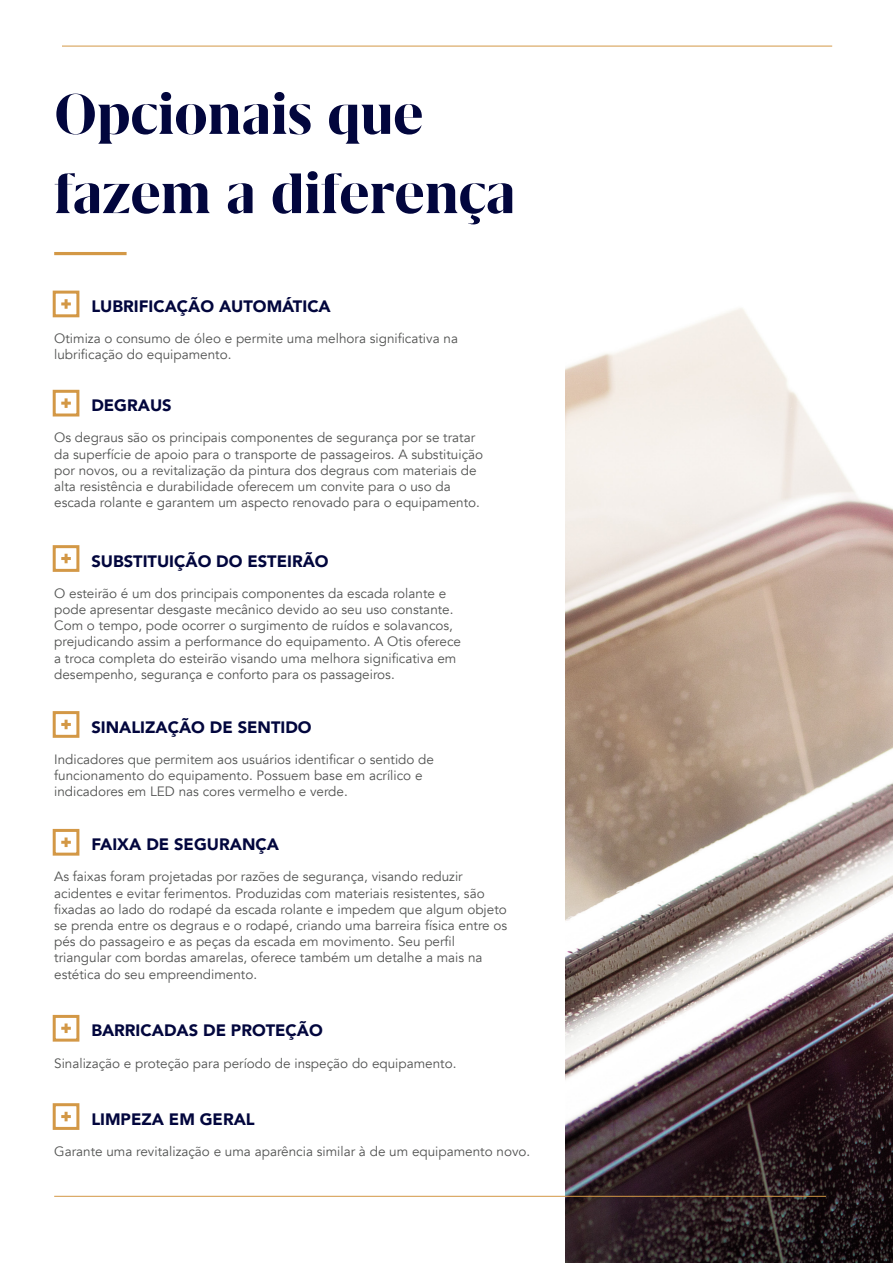
<style>
.page{position:relative;width:893px;height:1263px;background:#fff}
.page>*{position:absolute;margin:0;border:0;box-sizing:border-box;transform-origin:0 0}
.t1{font:700 66px/79.2px "Grifo L";color:#02063d}
.t2{font:900 16.5px "Avenir";color:#02063d}
.t3{font:13.5px/16.2px "Avenir";color:#525352}
</style>
<div class="page">
<hr style="left:54px;top:252px;width:73px;height:3px;background:#d39846">
<img style="left:566px;top:45px;width:327px;height:1218px">
<svg style="left:61px;top:299px;width:10px;height:10px"></svg>
<div style="left:53px;top:291px;width:26px;height:26px;border:3px solid #d39846"></div>
<svg style="left:61px;top:554px;width:10px;height:9px"></svg>
<div style="left:53px;top:545px;width:26px;height:27px;border:3px solid #d39846"></div>
<svg style="left:61px;top:720px;width:10px;height:9px"></svg>
<div style="left:53px;top:711px;width:26px;height:27px;border:3px solid #d39846"></div>
<svg style="left:61px;top:398px;width:10px;height:10px"></svg>
<div style="left:53px;top:390px;width:26px;height:26px;border:3px solid #d39846"></div>
<hr style="left:62px;top:46px;width:770px;height:1px;background:#d39846">
<hr style="left:54px;top:1196px;width:772px;height:1px;background:#d39846">
<svg style="left:61px;top:837px;width:10px;height:10px"></svg>
<div style="left:53px;top:829px;width:26px;height:27px;border:3px solid #d39846"></div>
<svg style="left:61px;top:1023px;width:10px;height:10px"></svg>
<div style="left:53px;top:1015px;width:26px;height:26px;border:3px solid #d39846"></div>
<svg style="left:61px;top:1112px;width:10px;height:9px"></svg>
<div style="left:53px;top:1103px;width:26px;height:27px;border:3px solid #d39846"></div>
<h1 class="t1" style="left:54px;top:75px;width:463px">Opcionais que fazem a diferença</h1>
<p class="t2" style="left:91px;top:292px;width:241px">LUBRIFICAÇÃO AUTOMÁTICA</p>
<p class="t3" style="left:54px;top:331px;width:405px">Otimiza o consumo de óleo e permite uma melhora significativa na lubrificação do equipamento.</p>
<p class="t2" style="left:91px;top:391px;width:82px">DEGRAUS</p>
<p class="t3" style="left:54px;top:430px;width:430px">Os degraus são os principais componentes de segurança por se tratar da superfície de apoio para o transporte de passageiros. A substituição por novos, ou a revitalização da pintura dos degraus com materiais de alta resistência e durabilidade oferecem um convite para o uso da escada rolante e garantem um aspecto renovado para o equipamento.</p>
<p class="t2" style="left:91px;top:547px;width:239px">SUBSTITUIÇÃO DO ESTEIRÃO</p>
<p class="t3" style="left:54px;top:585px;width:408px">O esteirão é um dos principais componentes da escada rolante e pode apresentar desgaste mecânico devido ao seu uso constante.<br>Com o tempo, pode ocorrer o surgimento de ruídos e solavancos, prejudicando assim a performance do equipamento. A Otis oferece a troca completa do esteirão visando uma melhora significativa em desempenho, segurança e conforto para os passageiros.</p>
<p class="t2" style="left:91px;top:713px;width:222px">SINALIZAÇÃO DE SENTIDO</p>
<p class="t3" style="left:54px;top:751px;width:381px">Indicadores que permitem aos usuários identificar o sentido de funcionamento do equipamento. Possuem base em acrílico e indicadores em LED nas cores vermelho e verde.</p>
<p class="t2" style="left:91px;top:830px;width:189px">FAIXA DE SEGURANÇA</p>
<p class="t3" style="left:54px;top:869px;width:455px">As faixas foram projetadas por razões de segurança, visando reduzir acidentes e evitar ferimentos. Produzidas com materiais resistentes, são fixadas ao lado do rodapé da escada rolante e impedem que algum objeto se prenda entre os degraus e o rodapé, criando uma barreira física entre os pés do passageiro e as peças da escada em movimento. Seu perfil triangular com bordas amarelas, oferece também um detalhe a mais na estética do seu empreendimento.</p>
<p class="t2" style="left:91px;top:1016px;width:233px">BARRICADAS DE PROTEÇÃO</p>
<p class="t3" style="left:54px;top:1055px;width:404px">Sinalização e proteção para período de inspeção do equipamento.</p>
<p class="t2" style="left:91px;top:1105px;width:165px">LIMPEZA EM GERAL</p>
<p class="t3" style="left:54px;top:1143px;width:478px">Garante uma revitalização e uma aparência similar à de um equipamento novo.</p>
</div>
